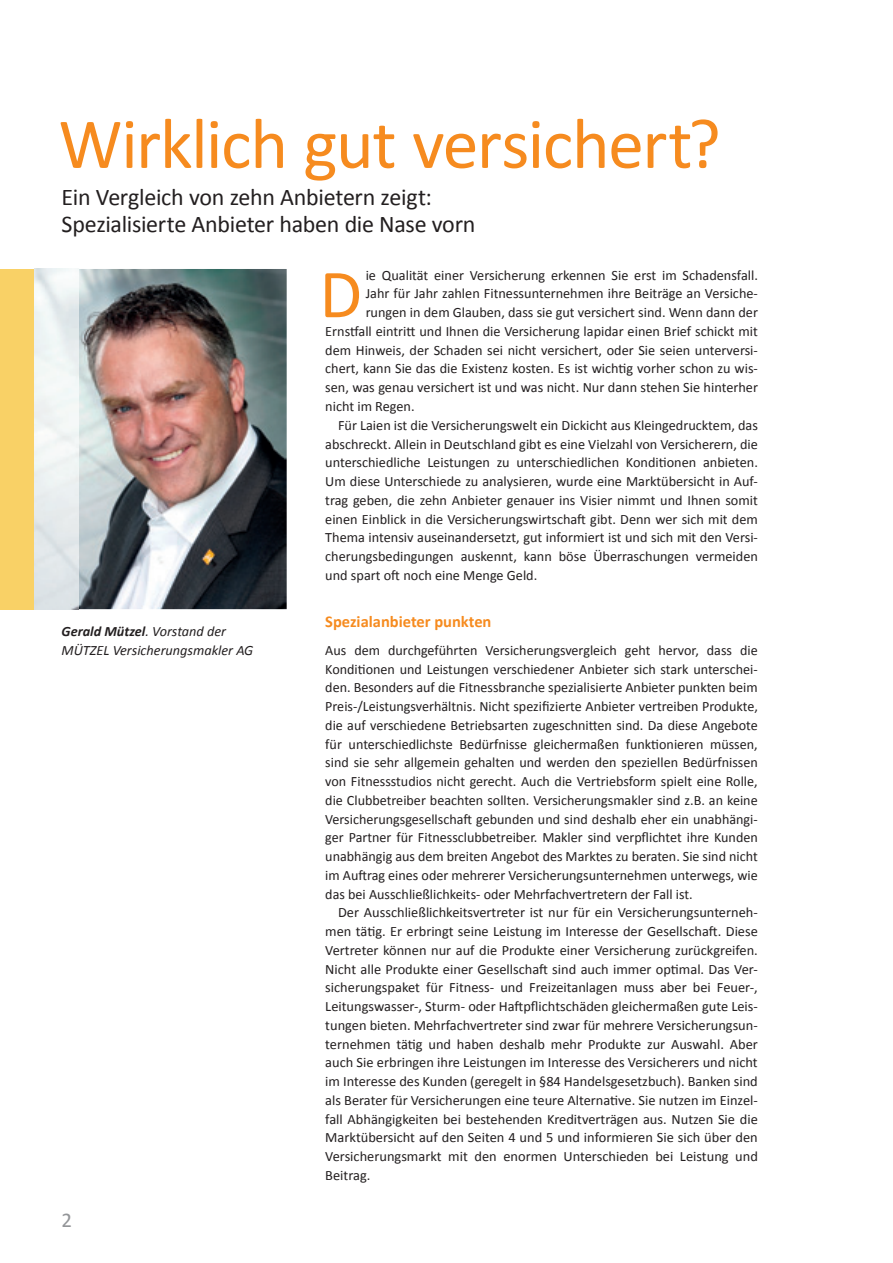
<style>
.page{position:relative;width:893px;height:1263px;background:#fff}
.page>*{position:absolute;margin:0;border:0;box-sizing:border-box;transform-origin:0 0}
.t1{font:72px "Calibri";letter-spacing:-.02em;color:#f68b1f}
.t2{font:69.45px "Calibri";color:#f68b1f}
.t3{font:24px/27px "Calibri";letter-spacing:-.015em;color:#231f20}
.t4{font:21px "Calibri";color:#939598}
.t5{font:700 16.5px "Calibri";color:#f68b1f}
.t6{font:14.25px/18.8px "Calibri";color:#231f20;text-align:justify}
.t7{font:italic 14.25px/18.8px "Calibri";color:#231f20}
.s1{font-weight:700}
</style>
<div class="page">
<img style="left:79px;top:269px;width:208px;height:340px">
<div style="left:0;top:269px;width:34px;height:340px;background:#f9d166"></div>
<h1 class="t1" style="left:58px;top:99px;width:664px">Wirklich gut versichert?</h1>
<h3 class="t3" style="left:62px;top:182px;width:415px">ein Vergleich von zehn anbietern zeigt: spezialisierte anbieter haben die nase vorn</h3>
<h2 class="t2" style="left:319px;top:251px;width:44px">D</h2>
<p class="t6" style="left:366px;top:265px;width:394px">ie Qualität einer Versicherung erkennen sie erst im schadensfall.</p>
<p class="t6" style="left:366px;top:284px;width:394px">Jahr für Jahr zahlen Fitnessunternehmen ihre Beiträge an Versiche-</p>
<p class="t6" style="left:366px;top:302px;width:394px">rungen in dem Glauben, dass sie gut versichert sind. Wenn dann der</p>
<p class="t6" style="left:325px;top:321px;width:434px">Ernstfall eintritt und Ihnen die Versicherung lapidar einen Brief schickt mit</p>
<p class="t6" style="left:325px;top:340px;width:434px">dem Hinweis, der schaden sei nicht versichert, oder sie seien unterversi-</p>
<p class="t6" style="left:325px;top:359px;width:434px">chert, kann Sie das die Existenz kosten. Es ist wichtig vorher schon zu wis-</p>
<p class="t6" style="left:325px;top:377px;width:434px">sen, was genau versichert ist und was nicht. nur dann stehen sie hinterher</p>
<p class="t6" style="left:325px;top:396px;width:91px">nicht im regen.</p>
<p class="t6" style="left:338px;top:415px;width:421px">Für laien ist die Versicherungswelt ein Dickicht aus kleingedrucktem, das</p>
<p class="t6" style="left:325px;top:434px;width:434px">abschreckt. allein in Deutschland gibt es eine Vielzahl von Versicherern, die</p>
<p class="t6" style="left:325px;top:452px;width:434px">unterschiedliche Leistungen zu unterschiedlichen Konditionen anbieten.</p>
<p class="t6" style="left:325px;top:471px;width:434px">Um diese Unterschiede zu analysieren, wurde eine Marktübersicht in auf-</p>
<p class="t6" style="left:325px;top:490px;width:434px">trag geben, die zehn Anbieter genauer ins Visier nimmt und Ihnen somit</p>
<p class="t6" style="left:325px;top:509px;width:434px">einen Einblick in die Versicherungswirtschaft gibt. Denn wer sich mit dem</p>
<p class="t6" style="left:325px;top:527px;width:434px">thema intensiv auseinandersetzt, gut informiert ist und sich mit den Versi-</p>
<p class="t6" style="left:325px;top:546px;width:434px">cherungsbedingungen auskennt, kann böse Überraschungen vermeiden</p>
<p class="t6" style="left:325px;top:565px;width:214px">und spart oft noch eine Menge Geld.</p>
<p class="t5" style="left:325px;top:611px;width:168px">Spezialanbieter punkten</p>
<p class="t6" style="left:325px;top:640px;width:434px">aus dem durchgeführten Versicherungsvergleich geht hervor, dass die Konditionen und Leistungen verschiedener Anbieter sich stark unterschei&shy;den. Besonders auf die Fitnessbranche spezialisierte anbieter punkten beim Preis-/Leistungsverhältnis. Nicht spezifizierte Anbieter vertreiben Pro dukte, die auf verschiedene Betriebsarten zugeschnitten sind. Da diese Angebote für unterschiedlichste Bedürfnisse gleichermaßen funktionieren müssen, sind sie sehr allgemein gehalten und werden den speziellen Bedürfnissen von Fitnessstudios nicht gerecht. auch die Vertriebsform spielt eine rolle, die Clubbetreiber beachten sollten. Versicherungsmakler sind z.B. an keine Versicherungsgesellschaft gebunden und sind deshalb eher ein unabhängi&shy;ger Partner für Fitnessclubbetreiber. Makler sind verpflichtet ihre Kunden unabhängig aus dem breiten angebot des Marktes zu beraten. sie sind nicht im Auftrag eines oder mehrerer Versicherungsunternehmen unterwegs, wie das bei ausschließlichkeits- oder Mehrfachvertretern der Fall ist.</p>
<p class="t6" style="left:325px;top:902px;width:434px;text-indent:13px">Der ausschließlichkeitsvertreter ist nur für ein Versicherungsunterneh&shy;men tätig. Er erbringt seine Leistung im Interesse der Gesellschaft. Diese Vertreter können nur auf die Produkte einer Versicherung zurückgreifen.<br>Nicht alle Produkte einer Gesellschaft sind auch immer optimal. Das Ver&shy;sicherungspaket für Fitness- und Freizeitanlagen muss aber bei Feuer-, Leitungswasser-, Sturm- oder Haftpflichtschäden gleichermaßen gute Leis&shy;tungen bieten. Mehrfachvertreter sind zwar für mehrere Versicherungsun&shy;ternehmen tätig und haben deshalb mehr Produkte zur Auswahl. Aber auch Sie erbringen ihre Leistungen im Interesse des Versicherers und nicht im Interesse des Kunden (geregelt in §84 Handelsgesetzbuch). Banken sind als Berater für Versicherungen eine teure Alternative. Sie nutzen im Einzel&shy;fall abhängigkeiten bei bestehenden kreditverträgen aus. nutzen sie die Marktübersicht auf den Seiten 4 und 5 und informieren Sie sich über den Versicherungsmarkt mit den enormen Unterschieden bei leistung und Beitrag.</p>
<p class="t7" style="left:62px;top:621px;width:193px"><span class="s1">Gerald Mützel</span>. Vorstand der<br>MÜTZEL Versicherungs makler AG</p>
<h3 class="t4" style="left:62px;top:1207px;width:12px">2</h3>
</div>
